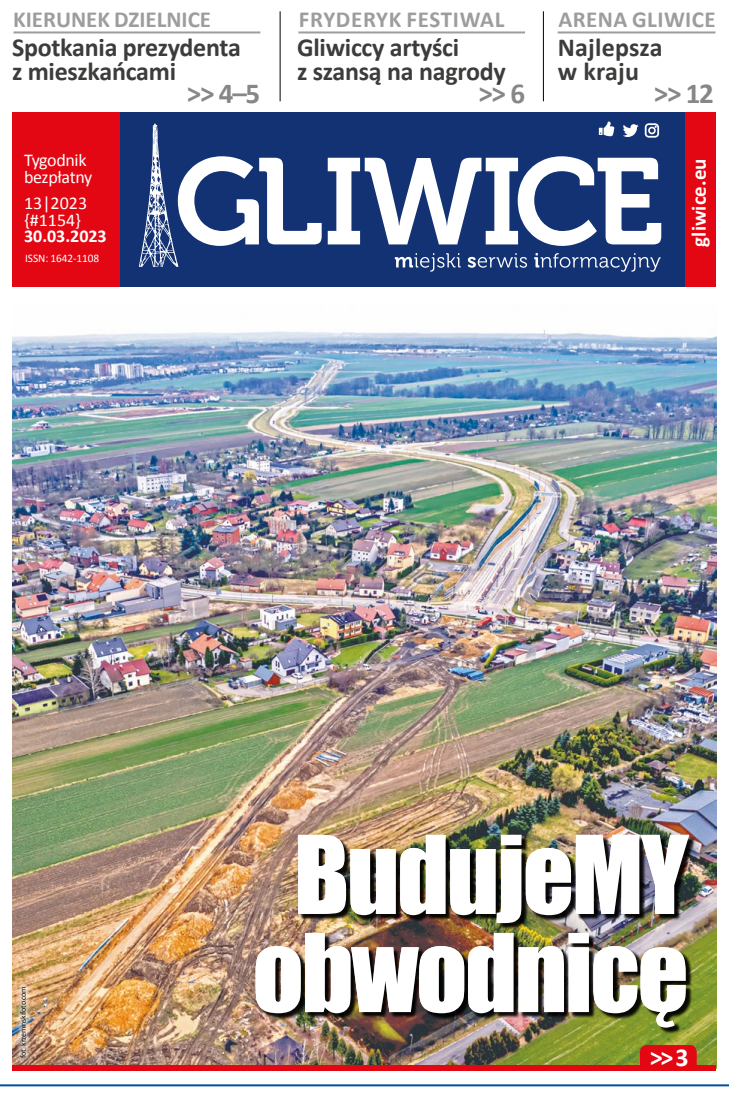
<style>
.page{position:relative;width:729px;height:1098px;background:#fff}
.page>*{position:absolute;margin:0;border:0;box-sizing:border-box;transform-origin:0 0}
.t1{font:100px/98px "Impact";letter-spacing:-.02em;color:#fff;text-align:center}
.t2{font:700 29px "Calibri";color:#878787}
.t3{font:700 26px/24px "Calibri";letter-spacing:-.01em;color:#3c3c3b}
.t4{font:700 26px/24px "Calibri";letter-spacing:.01em;color:#3c3c3b}
.t5{font:700 26px "Calibri";color:#fff}
.t6{font:700 23px "Calibri";letter-spacing:.02em;color:#9d9d9c}
.t7{font:700 23px "Calibri";color:#9d9d9c}
.t8{font:700 21px "Calibri";color:#fff}
.t9{font:18px/17px "Calibri";letter-spacing:-.02em;color:#fff}
.t10{font:18px/17px "Calibri";color:#fff}
.t11{font:700 18px "Calibri";color:#fff}
.t12{font:11.5px "Calibri";letter-spacing:-.005em;color:#fff}
.t13{font:8px "Calibri";letter-spacing:-.03em;color:#000}
</style>
<div class="page">
<hr style="left:0;top:1083px;width:729px;height:2px;background:#004f9f">
<div style="left:99px;top:113px;width:589px;height:174px;background:#123274"></div>
<div style="left:685px;top:113px;width:31px;height:174px;background:#e30613"></div>
<svg style="left:395px;top:253px;width:65px;height:18px"></svg>
<svg style="left:467px;top:253px;width:60px;height:14px"></svg>
<svg style="left:534px;top:253px;width:126px;height:18px"></svg>
<svg style="left:598px;top:121px;width:16px;height:15px"></svg>
<svg style="left:623px;top:124px;width:15px;height:13px"></svg>
<svg style="left:644px;top:123px;width:15px;height:15px"></svg>
<svg style="left:328px;top:156px;width:333px;height:90px"></svg>
<svg style="left:139px;top:123px;width:182px;height:144px"></svg>
<div style="left:13px;top:113px;width:107px;height:174px;background:#e30613"></div>
<img style="left:13px;top:330px;width:703px;height:734px">
<hr style="left:543px;top:11px;width:1px;height:90px;background:#000">
<hr style="left:279px;top:11px;width:1px;height:90px;background:#000">
<hr style="left:298px;top:31px;width:227px;height:2px;background:#9d9d9c">
<hr style="left:557px;top:31px;width:158px;height:2px;background:#9d9d9c">
<hr style="left:13px;top:31px;width:247px;height:2px;background:#9d9d9c">
<div style="left:13px;top:1064px;width:703px;height:5px;background:#e30613"></div>
<svg style="left:640px;top:1044px;width:56px;height:20px"></svg>
<div style="left:14px;top:979px;width:18px;height:84px;background:#fff;opacity:.75"></div>
<div style="left:257px;top:836px;width:438px;height:197px;background:#000;opacity:.75"></div>
<p class="t7" style="left:13px;top:4px;width:199px">KIERUNEK DZIELNICE</p>
<p class="t6" style="left:299px;top:4px;width:207px">FRYDERYK FESTIWAL</p>
<p class="t6" style="left:558px;top:4px;width:159px">ARENA GLIWICE</p>
<p class="t3" style="left:12px;top:35px;width:230px">Spotkania prezydenta z mieszkańcami</p>
<p class="t3" style="left:297px;top:35px;width:210px">Gliwiccy artyści<br>z szansą na nagrody</p>
<p class="t2" style="left:187px;top:74px;width:75px">&gt;&gt; 4–5</p>
<p class="t2" style="left:478px;top:75px;width:48px">&gt;&gt; 6</p>
<p class="t9" style="left:24px;top:152px;width:70px">Tygodnik bezpłatny</p>
<p class="t10" style="left:24px;top:195px;width:65px">13|2023 {#1154}</p>
<p class="t11" style="left:24px;top:225px;width:84px">30.03.2023</p>
<p class="t12" style="left:25px;top:251px;width:76px">ISSN: 1642-1108</p>
<p class="t4" style="left:557px;top:35px;width:107px">Najlepsza w kraju</p>
<p class="t2" style="left:653px;top:75px;width:62px">&gt;&gt; 12</p>
<p class="t8" style="left:685px;top:246px;width:89px;rotate:-90deg">gliwice.eu</p>
<p class="t13" style="left:18px;top:1057px;width:73px;rotate:-90deg">fot. krzeminskifoto.com</p>
<h1 class="t1" style="left:252px;top:822px;width:437px">BudujeMY obwodnicę</h1>
<p class="t5" style="left:650px;top:1040px;width:40px">&gt;&gt; 3</p>
</div>
